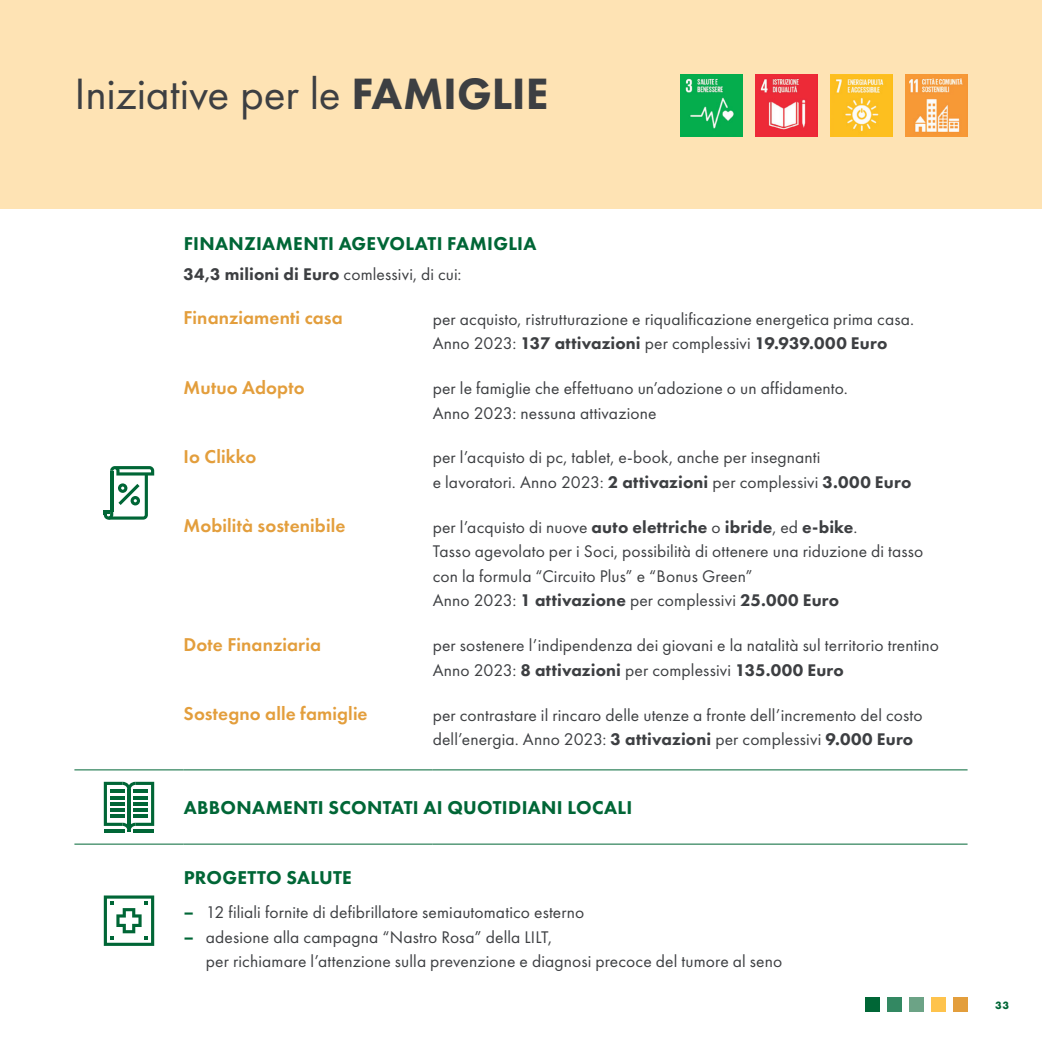
<style>
.page{position:relative;width:1042px;height:1042px;background:#fff}
.page>*{position:absolute;margin:0;border:0;box-sizing:border-box;transform-origin:0 0}
.Titolo_capitolo{font:45.5px "Futura PT";letter-spacing:-.005em;color:#3d3f42}
.Titoli_II{font:600 19.25px "Futura PT";letter-spacing:.005em;color:#e39e3c}
.Testo_speciale{font:800 19.25px "Futura PT";letter-spacing:.015em;color:#006636}
.TESTO{font:17.5px/24.5px "Futura PT";letter-spacing:.01em;color:#3d3f42}
.TESTO-2{font:800 17.5px "Futura PT";letter-spacing:.005em;color:#3d3f42}
.t1{font:700 11.03px "Futura PT";color:#006636}
.s1{font-weight:800}
.s2{font-weight:400}
.s3{font-weight:800;color:#006636}
</style>
<div class="page">
<div style="left:931px;top:997px;width:14px;height:15px;background:#fec34d"></div>
<div style="left:909px;top:997px;width:15px;height:15px;background:#6ca386"></div>
<div style="left:887px;top:997px;width:15px;height:15px;background:#338862"></div>
<div style="left:865px;top:997px;width:15px;height:15px;background:#006636"></div>
<div style="left:953px;top:997px;width:14px;height:15px;background:#e39e3c"></div>
<div style="left:0;top:0;width:1042px;height:208px;background:#fee3b4"></div>
<img style="left:905px;top:74px;width:62px;height:63px">
<hr style="left:74px;top:769px;width:110px;height:1px;background:#006636">
<hr style="left:184px;top:769px;width:249px;height:1px;background:#006636">
<hr style="left:433px;top:769px;width:534px;height:1px;background:#006636">
<hr style="left:74px;top:843px;width:110px;height:1px;background:#006636">
<hr style="left:184px;top:843px;width:249px;height:1px;background:#006636">
<hr style="left:433px;top:843px;width:534px;height:1px;background:#006636">
<svg style="left:104px;top:466px;width:50px;height:54px"></svg>
<svg style="left:104px;top:782px;width:50px;height:50px"></svg>
<hr style="left:134px;top:829px;width:20px;height:3px;background:#006636">
<hr style="left:127px;top:789px;width:4px;height:40px;background:#006636">
<hr style="left:110px;top:789px;width:14px;height:4px;background:#006636">
<hr style="left:110px;top:796px;width:14px;height:3px;background:#006636">
<hr style="left:110px;top:802px;width:14px;height:3px;background:#006636">
<hr style="left:110px;top:808px;width:14px;height:4px;background:#006636">
<hr style="left:110px;top:815px;width:14px;height:3px;background:#006636">
<hr style="left:134px;top:789px;width:14px;height:4px;background:#006636">
<hr style="left:134px;top:796px;width:14px;height:3px;background:#006636">
<hr style="left:134px;top:802px;width:14px;height:3px;background:#006636">
<hr style="left:134px;top:808px;width:14px;height:4px;background:#006636">
<hr style="left:134px;top:815px;width:14px;height:3px;background:#006636">
<svg style="left:104px;top:895px;width:50px;height:51px"></svg>
<img style="left:755px;top:74px;width:63px;height:63px">
<img style="left:830px;top:74px;width:62px;height:63px">
<img style="left:680px;top:74px;width:63px;height:63px">
<p class="Titolo_capitolo" style="left:74px;top:67px;width:476px">Iniziative per le <span class="s1">FAMIGLIE</span></p>
<p class="Testo_speciale" style="left:184px;top:232px;width:354px">FINANZIAMENTI AGEVOLATI FAMIGLIA</p>
<p class="TESTO-2" style="left:184px;top:263px;width:279px">34,3 milioni di Euro <span class="s2">comlessivi, di cui:</span></p>
<p class="Titoli_II" style="left:184px;top:306px;width:161px">Finanziamenti casa</p>
<p class="TESTO" style="left:433px;top:306px;width:483px">per acquisto, ristrutturazione e riqualificazione energetica prima casa.</p>
<p class="TESTO-2" style="left:433px;top:332px;width:456px"><span class="s2">Anno 2023:</span> 137 attivazioni <span class="s2">per complessivi</span> 19.939.000 Euro</p>
<p class="Titoli_II" style="left:184px;top:375px;width:123px">Mutuo Adopto</p>
<p class="TESTO" style="left:433px;top:376px;width:417px">per le famiglie che effettuano un’adozione o un affidamento.<br>Anno 2023: nessuna attivazione</p>
<p class="Titoli_II" style="left:184px;top:444px;width:74px">Io Clikko</p>
<p class="TESTO" style="left:433px;top:445px;width:480px">per l’acquisto di pc, tablet, e-book, anche per insegnanti<br>e lavoratori. Anno 2023: <span class="s1">2 attivazioni</span> per complessivi <span class="s1">3.000 Euro</span></p>
<p class="Titoli_II" style="left:184px;top:514px;width:163px">Mobilità sostenibile</p>
<p class="TESTO" style="left:433px;top:515px;width:492px">per l’acquisto di nuove <span class="s1">auto elettriche</span> o <span class="s1">ibride</span>, ed <span class="s1">e-bike</span>.<br>Tasso agevolato per i Soci, possibilità di ottenere una riduzione di tasso con la formula “Circuito Plus” e “Bonus Green”<br>Anno 2023: <span class="s1">1 attivazione</span> per complessivi <span class="s1">25.000 Euro</span></p>
<p class="Titoli_II" style="left:184px;top:632px;width:139px">Dote Finanziaria</p>
<p class="TESTO" style="left:433px;top:633px;width:508px">per sostenere l’indipendenza dei giovani e la natalità sul territorio trentino<br>Anno 2023: <span class="s1">8 attivazioni</span> per complessivi <span class="s1">135.000 Euro</span></p>
<p class="Titoli_II" style="left:184px;top:702px;width:186px">Sostegno alle famiglie</p>
<p class="TESTO" style="left:433px;top:702px;width:491px">per contrastare il rincaro delle utenze a fronte dell’incremento del costo dell’energia. Anno 2023: <span class="s1">3 attivazioni</span> per complessivi <span class="s1">9.000 Euro</span></p>
<p class="Testo_speciale" style="left:184px;top:796px;width:450px">ABBONAMENTI SCONTATI AI QUOTIDIANI LOCALI</p>
<p class="Testo_speciale" style="left:184px;top:865px;width:170px">PROGETTO SALUTE</p>
<p class="TESTO" style="left:184px;top:900px;width:402px"><span class="s3">–</span> 12 filiali fornite di defibrillatore semiautomatico esterno</p>
<p class="TESTO" style="left:206px;top:924px;width:578px;text-indent:-22px"><span class="s3">–</span> adesione alla campagna “Nastro Rosa” della LILT,<br>per richiamare l’attenzione sulla prevenzione e diagnosi precoce del tumore al seno</p>
<p class="t1" style="left:995px;top:998px;width:16px">33</p>
</div>
